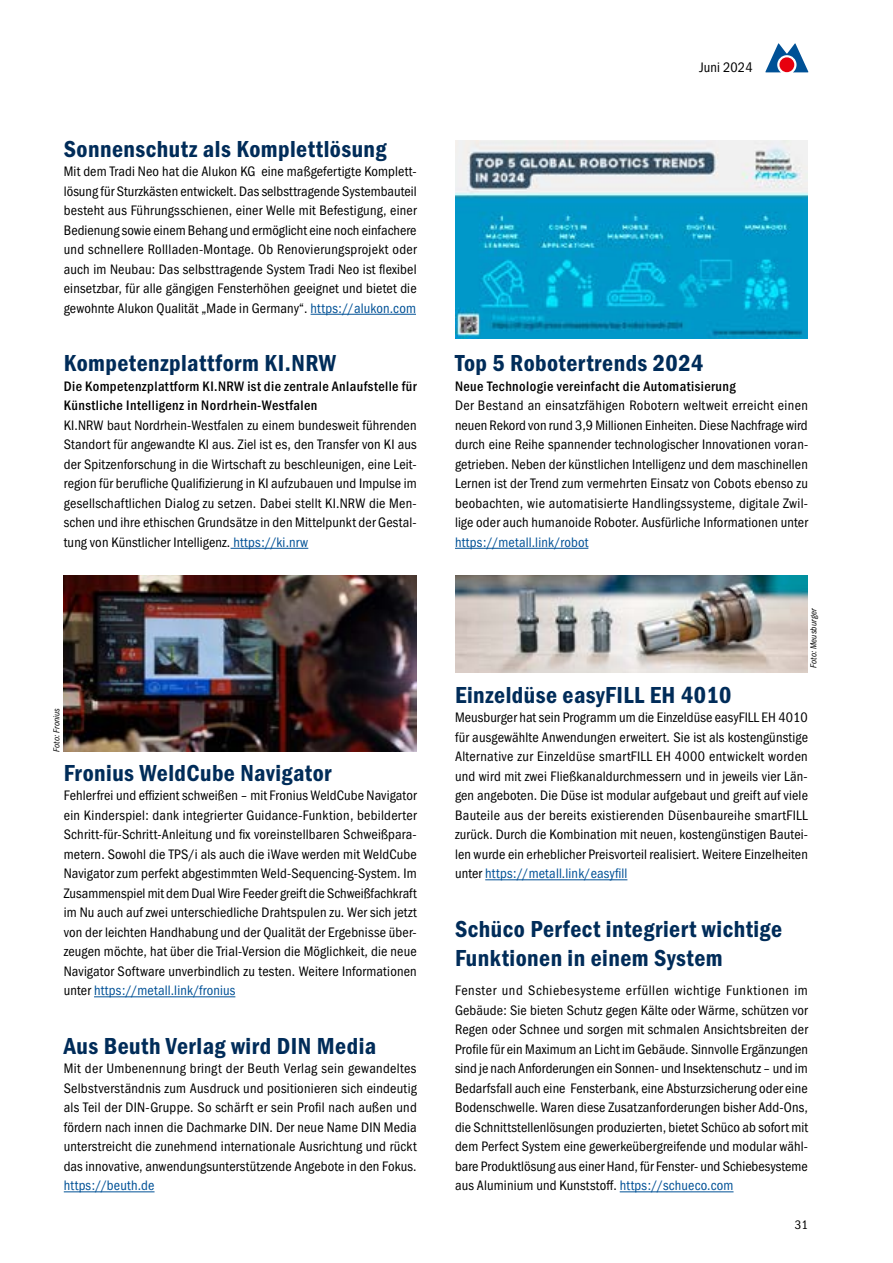
<style>
.page{position:relative;width:893px;height:1263px;background:#fff}
.page>*{position:absolute;margin:0;border:0;box-sizing:border-box;transform-origin:0 0}
.t1{font:24px/28.8px "Franklin Gothic URW Con Dem";letter-spacing:.02em;color:#002c59}
.t2{font:14.25px/19.5px "Franklin Gothic URW Cond";letter-spacing:.01em;color:#000;text-align:justify}
.t3{font:500 14.25px/19.5px "Franklin Gothic URW Cond";letter-spacing:.03em;color:#000}
.t4{font:14.25px "Franklin Gothic URW Cond";letter-spacing:.01em;color:#005196}
.t5{font:12.75px "Franklin Gothic URW Cond";color:#000}
.t6{font:9px "Franklin Gothic URW Con Boo Ita";letter-spacing:.01em;color:#000}
.s1{color:#005196}
</style>
<div class="page">
<hr style="left:620px;top:1191px;width:113px;height:1px;background:#005196">
<hr style="left:231px;top:548px;width:77px;height:1px;background:#005196">
<hr style="left:455px;top:548px;width:133px;height:1px;background:#005196">
<hr style="left:94px;top:996px;width:141px;height:1px;background:#005196">
<hr style="left:485px;top:879px;width:142px;height:1px;background:#005196">
<hr style="left:64px;top:1191px;width:91px;height:1px;background:#005196">
<hr style="left:311px;top:314px;width:105px;height:1px;background:#005196">
<img style="left:455px;top:140px;width:353px;height:199px">
<img style="left:455px;top:575px;width:353px;height:98px">
<img style="left:64px;top:575px;width:353px;height:177px">
<svg style="left:765px;top:43px;width:43px;height:29px"></svg>
<div style="left:779px;top:57px;width:15px;height:15px;background:#e7000e;border-radius:50%"></div>
<h1 class="t1" style="left:64px;top:133px;width:324px">Sonnenschutz als Komplettlösung</h1>
<p class="t2" style="left:64px;top:161px;width:355px">Mit dem Tradi Neo hat die Alukon KG eine maßgefertigte Komplett&shy;lösung für Sturzkästen entwickelt. Das selbsttragende Systembauteil besteht aus Führungsschienen, einer Welle mit Befestigung, einer Bedienung sowie einem Behang und ermöglicht eine noch einfachere und schnellere Rollladen-Montage. Ob Renovierungsprojekt oder auch im Neubau: Das selbsttragende System Tradi Neo ist flexibel einsetzbar, für alle gängigen Fensterhöhen geeignet und bietet die gewohnte Alukon Qualität „Made in Germany“. <span class="s1">https://alukon.com</span></p>
<h1 class="t1" style="left:64px;top:348px;width:274px">Kompetenzplattform KI.NRW</h1>
<p class="t3" style="left:64px;top:375px;width:354px">Die Kompetenzplattform KI.NRW ist die zentrale Anlaufstelle für<br>Künstliche Intelligenz in Nordrhein-Westfalen</p>
<p class="t2" style="left:64px;top:414px;width:354px">KI.NRW baut Nordrhein-Westfalen zu einem bundesweit führenden Standort für angewandte KI aus. Ziel ist es, den Transfer von KI aus der Spitzenforschung in die Wirtschaft zu beschleunigen, eine Leit&shy;region für berufliche Qualifizierung in KI aufzubauen und Impulse im gesellschaftlichen Dialog zu setzen. Dabei stellt KI.NRW die Men&shy;schen und ihre ethischen Grundsätze in den Mittelpunkt der Gestal&shy;tung von Künstlicher Intelligenz. <span class="s1">https://ki.nrw</span></p>
<p class="t6" style="left:52px;top:752px;width:45px;rotate:-90deg">Foto: Fronius</p>
<h1 class="t1" style="left:64px;top:757px;width:269px">Fronius WeldCube Navigator</h1>
<p class="t2" style="left:64px;top:785px;width:354px">Fehlerfrei und effizient schweißen – mit Fronius WeldCube Navigator ein Kinderspiel: dank integrierter Guidance-Funktion, bebilderter Schritt-für-Schritt-Anleitung und fix voreinstellbaren Schweißpara&shy;metern. Sowohl die TPS/i als auch die iWave werden mit WeldCube Navigator zum perfekt abgestimmten Weld-Sequencing-System. Im Zusammenspiel mit dem Dual Wire Feeder greift die Schweißfachkraft im Nu auch auf zwei unterschiedliche Drahtspulen zu. Wer sich jetzt von der leichten Handhabung und der Qualität der Ergebnisse über&shy;zeugen möchte, hat über die Trial-Version die Möglichkeit, die neue Navigator Software unverbindlich zu testen. Weitere Informationen unter <span class="s1">https://metall.link/fronius</span></p>
<h1 class="t1" style="left:64px;top:1030px;width:314px">Aus Beuth Verlag wird DIN Media</h1>
<p class="t2" style="left:64px;top:1058px;width:355px">Mit der Umbenennung bringt der Beuth Verlag sein gewandeltes Selbstverständnis zum Ausdruck und positionieren sich eindeutig als Teil der DIN-Gruppe. So schärft er sein Profil nach außen und fördern nach innen die Dachmarke DIN. Der neue Name DIN Media unterstreicht die zunehmend internationale Ausrichtung und rückt das innovative, anwendungsunterstützende Angebote in den Fokus.</p>
<p class="t4" style="left:64px;top:1175px;width:92px">https://beuth.de</p>
<p class="t2" style="left:699px;top:57px;width:55px">Juni 2024</p>
<h1 class="t1" style="left:455px;top:348px;width:250px">Top 5 Robotertrends 2024</h1>
<p class="t3" style="left:455px;top:375px;width:282px">Neue Technologie vereinfacht die Automatisierung</p>
<p class="t2" style="left:455px;top:395px;width:355px">Der Bestand an einsatzfähigen Robotern weltweit erreicht einen neuen Rekord von rund 3,9 Millionen Einheiten. Diese Nachfrage wird durch eine Reihe spannender technologischer Innovationen voran&shy;getrieben. Neben der künstlichen Intelligenz und dem maschinellen Lernen ist der Trend zum vermehrten Einsatz von Cobots ebenso zu beobachten, wie automatisierte Handlingssysteme, digitale Zwil&shy;lige oder auch humanoide Roboter. Ausfürliche Informationen unter</p>
<p class="t4" style="left:455px;top:532px;width:135px">https://metall.link/robot</p>
<p class="t6" style="left:808px;top:668px;width:61px;rotate:-90deg">Foto: Meusburger</p>
<h1 class="t1" style="left:455px;top:679px;width:278px">Einzeldüse easyFILL EH 4010</h1>
<p class="t2" style="left:455px;top:707px;width:354px">Meusburger hat sein Programm um die Einzeldüse easyFILL EH 4010 für ausgewählte Anwendungen erweitert. Sie ist als kostengünstige Alternative zur Einzeldüse smartFILL EH 4000 entwickelt worden und wird mit zwei Fließkanaldurchmessern und in jeweils vier Län&shy;gen angeboten. Die Düse ist modular aufgebaut und greift auf viele Bauteile aus der bereits existierenden Düsenbaureihe smartFILL zurück. Durch die Kombination mit neuen, kostengünstigen Bautei&shy;len wurde ein erheblicher Preisvorteil realisiert. Weitere Einzelheiten unter <span class="s1">https://metall.link/easyfill</span></p>
<h1 class="t1" style="left:455px;top:913px;width:329px">Schüco Perfect integriert wichtige<br>Funktionen in einem System</h1>
<p class="t2" style="left:455px;top:980px;width:355px">Fenster und Schiebesysteme erfüllen wichtige Funktionen im Gebäude: Sie bieten Schutz gegen Kälte oder Wärme, schützen vor Regen oder Schnee und sorgen mit schmalen Ansichtsbreiten der Profile für ein Maximum an Licht im Gebäude. Sinnvolle Ergänzungen sind je nach Anforderungen ein Sonnen- und Insektenschutz – und im Bedarfsfall auch eine Fensterbank, eine Absturzsicherung oder eine Bodenschwelle. Waren diese Zusatzanforderungen bisher Add-Ons, die Schnittstellenlösungen produzierten, bietet Schüco ab sofort mit dem Perfect System eine gewerkeübergreifende und modular wähl&shy;bare Produktlösung aus einer Hand, für Fenster- und Schiebesysteme aus Aluminium und Kunststoff. <span class="s1">https://schueco.com</span></p>
<p class="t5" style="left:795px;top:1215px;width:15px">31</p>
</div>
